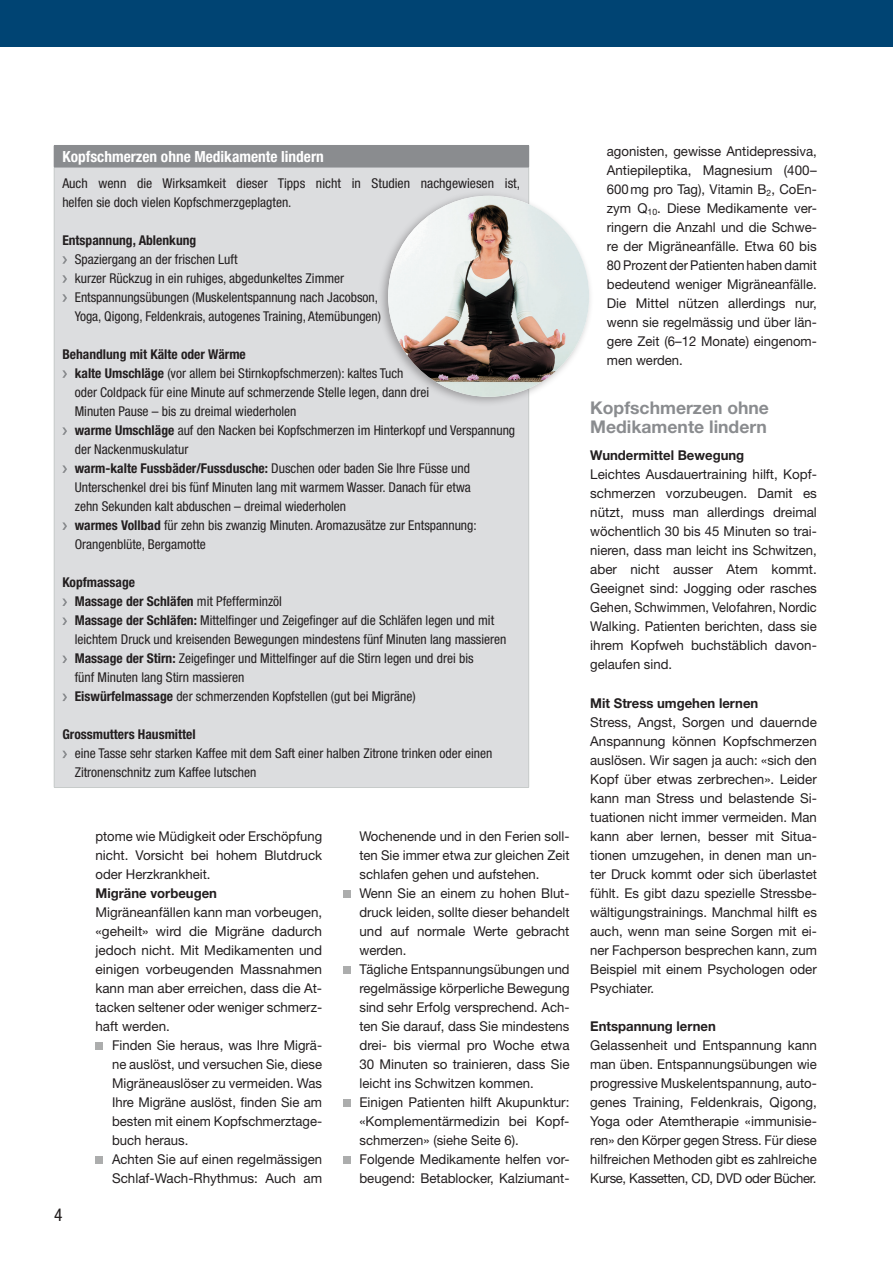
<style>
.page{position:relative;width:893px;height:1263px;background:#fff}
.page>*{position:absolute;margin:0;border:0;box-sizing:border-box;transform-origin:0 0}
.t1{font:700 17.55px/19px "Helvetica Neue LT Std";color:#8a8c8f}
.t2{font:condensed 17.55px "Helvetica Neue LT Std";color:#231f20}
.t3{font:700 condensed 15.3px "Helvetica Neue LT Std";color:#fff}
.t4{font:13.5px/19px "Helvetica Neue LT Std";color:#231f20;text-align:justify}
.t5{font:condensed 13.5px/19px "Helvetica Neue LT Std";color:#231f20}
.t6{font:13.5px/19px "Helvetica Neue LT Std";color:#231f20;text-align:justify;scale:.96 1}
.t7{font:700 13.5px "Helvetica Neue LT Std";color:#231f20}
.t8{font:700 condensed 13.5px "Helvetica Neue LT Std";color:#231f20}
.s1{font-weight:700}
</style>
<div class="page">
<div style="left:95px;top:1042px;width:8px;height:8px;background:#acadad"></div>
<div style="left:95px;top:1156px;width:8px;height:8px;background:#acadad"></div>
<div style="left:343px;top:890px;width:7px;height:8px;background:#acadad"></div>
<div style="left:343px;top:966px;width:7px;height:8px;background:#acadad"></div>
<div style="left:343px;top:1099px;width:7px;height:8px;background:#acadad"></div>
<div style="left:343px;top:1156px;width:7px;height:8px;background:#acadad"></div>
<div style="left:54px;top:145px;width:475px;height:22px;background:#8a8c8f"></div>
<div style="left:54px;top:167px;width:475px;height:620px;background:#dcdddf"></div>
<hr style="left:54px;top:167px;width:1px;height:620px;background:#c7cbca">
<hr style="left:528px;top:167px;width:1px;height:620px;background:#c7cbca">
<hr style="left:54px;top:167px;width:475px;height:1px;background:#8a8c8f">
<hr style="left:54px;top:787px;width:475px;height:1px;background:#c7cbca">
<div style="left:377px;top:190px;width:217px;height:217px;background:#231f20;opacity:.35"></div>
<img style="left:388px;top:196px;width:201px;height:201px;border-radius:100px">
<svg style="left:62px;top:256px;width:5px;height:8px"></svg>
<svg style="left:62px;top:275px;width:5px;height:8px"></svg>
<svg style="left:62px;top:294px;width:5px;height:8px"></svg>
<svg style="left:62px;top:370px;width:5px;height:8px"></svg>
<svg style="left:62px;top:427px;width:5px;height:8px"></svg>
<svg style="left:62px;top:465px;width:5px;height:8px"></svg>
<svg style="left:62px;top:522px;width:5px;height:8px"></svg>
<svg style="left:62px;top:598px;width:5px;height:8px"></svg>
<svg style="left:62px;top:617px;width:5px;height:8px"></svg>
<svg style="left:62px;top:655px;width:5px;height:8px"></svg>
<svg style="left:62px;top:693px;width:5px;height:8px"></svg>
<svg style="left:62px;top:751px;width:5px;height:7px"></svg>
<div style="left:0;top:0;width:893px;height:47px;background:#004473"></div>
<p class="t3" style="left:63px;top:148px;width:263px">Kopfschmerzen ohne Medikamente lindern</p>
<p class="t5" style="left:62px;top:173px;width:459px">Auch wenn die Wirksamkeit dieser Tipps nicht in Studien nachgewiesen ist, helfen sie doch vielen Kopfschmerzgeplagten.</p>
<p class="t8" style="left:62px;top:232px;width:135px">Entspannung, Ablenkung</p>
<p class="t5" style="left:75px;top:249px;width:308px">Spaziergang an der frischen Luft<br>kurzer Rückzug in ein ruhiges, abgedunkeltes Zimmer Entspannungsübungen (Muskelentspannung nach Jacobson, Yoga, Qigong, Feldenkrais, autogenes Training, Atemübungen)</p>
<p class="t5" style="left:75px;top:344px;width:442px;text-indent:-12px"><span class="s1">Behandlung mit Kälte oder Wärme<br>kalte Umschläge</span> (vor allem bei Stirnkopfschmerzen): kaltes Tuch<br>oder Coldpack für eine Minute auf schmerzende Stelle legen, dann drei<br>Minuten Pause – bis zu dreimal wiederholen<br><span class="s1">warme Umschläge</span> auf den Nacken bei Kopfschmerzen im Hinterkopf und Verspannung der Nackenmuskulatur<br><span class="s1">warm-kalte Fussbäder/Fussdusche:</span> Duschen oder baden Sie Ihre Füsse und Unterschenkel drei bis fünf Minuten lang mit warmem Wasser. Danach für etwa<br>zehn Sekunden kalt abduschen – dreimal wiederholen<br><span class="s1">warmes Vollbad</span> für zehn bis zwanzig Minuten. Aromazusätze zur Entspannung:<br>Orangenblüte, Bergamotte</p>
<p class="t5" style="left:75px;top:573px;width:433px;text-indent:-12px"><span class="s1">Kopfmassage<br>Massage der Schläfen</span> mit Pfefferminzöl<br><span class="s1">Massage der Schläfen:</span> Mittelfinger und Zeigefinger auf die Schläfen legen und mit leichtem Druck und kreisenden Bewegungen mindestens fünf Minuten lang massieren <span class="s1">Massage der Stirn:</span> Zeigefinger und Mittelfinger auf die Stirn legen und drei bis<br>fünf Minuten lang Stirn massieren<br><span class="s1">Eiswürfelmassage</span> der schmerzenden Kopfstellen (gut bei Migräne)</p>
<p class="t8" style="left:62px;top:726px;width:135px">Grossmutters Hausmittel</p>
<p class="t5" style="left:75px;top:744px;width:419px">eine Tasse sehr starken Kaffee mit dem Saft einer halben Zitrone trinken oder einen<br>Zitronenschnitz zum Kaffee lutschen</p>
<p class="t2" style="left:54px;top:1204px;width:10px">4</p>
<p class="t6" style="left:95px;top:826px;width:238px">ptome wie Müdigkeit oder Erschöpfung nicht. Vorsicht bei hohem Blutdruck oder Herzkrankheit.</p>
<p class="t7" style="left:95px;top:884px;width:123px">Migräne vorbeugen</p>
<p class="t4" style="left:95px;top:902px;width:228px">Migräneanfällen kann man vorbeugen, «geheilt» wird die Migräne dadurch jedoch nicht. Mit Medikamenten und einigen vorbeugenden Massnahmen kann man aber erreichen, dass die At&shy;tacken seltener oder weniger schmerz&shy;haft werden.</p>
<p class="t4" style="left:112px;top:1035px;width:212px;text-align:left">Finden Sie heraus, was Ihre Migrä&shy;ne auslöst, und versuchen Sie, diese<br>Migräneauslöser zu vermeiden. Was<br>Ihre Migräne auslöst, finden Sie am besten mit einem Kopfschmerztage&shy;buch heraus.<br>Achten Sie auf einen regelmässigen<br>Schlaf-Wach-Rhythmus: Auch am</p>
<p class="t4" style="left:359px;top:826px;width:212px;text-align:left">Wochenende und in den Ferien soll&shy;ten Sie immer etwa zur gleichen Zeit schlafen gehen und aufstehen.<br>Wenn Sie an einem zu hohen Blut&shy;druck leiden, sollte dieser behandelt und auf normale Werte gebracht werden.<br>Tägliche Entspannungsübungen und regelmässige körperliche Bewegung sind sehr Erfolg versprechend. Ach&shy;ten Sie darauf, dass Sie mindestens drei- bis viermal pro Woche etwa<br>30 Minuten so trainieren, dass Sie leicht ins Schwitzen kommen.<br>Einigen Patienten hilft Akupunktur: «Komplementärmedizin bei Kopf&shy;schmerzen» (siehe Seite 6).<br>Folgende Medikamente helfen vor&shy;beugend: Betablocker, Kalziumant-</p>
<p class="t4" style="left:607px;top:142px;width:212px">agonisten, gewisse Antidepressiva, Antiepileptika, Magnesium (400– 600mg pro Tag), Vitamin B<sub>2</sub>, CoEn&shy;zym Q<sub>10</sub>. Diese Medikamente ver&shy;ringern die Anzahl und die Schwe&shy;re der Migräneanfälle. Etwa 60 bis 80 Prozent der Patienten haben damit bedeutend weniger Migräneanfälle.<br>Die Mittel nützen allerdings nur, wenn sie regelmässig und über län&shy;gere Zeit (6–12 Monate) eingenom&shy;men werden.</p>
<p class="t1" style="left:590px;top:397px;width:180px">Kopfschmerzen ohne<br>Medikamente lindern</p>
<p class="t7" style="left:590px;top:447px;width:156px">Wundermittel Bewegung</p>
<p class="t4" style="left:590px;top:465px;width:228px">Leichtes Ausdauertraining hilft, Kopf&shy;schmerzen vorzubeugen. Damit es nützt, muss man allerdings dreimal wöchentlich 30 bis 45 Minuten so trai&shy;nieren, dass man leicht ins Schwitzen, aber nicht ausser Atem kommt.<br>Geeignet sind: Jogging oder rasches Gehen, Schwimmen, Velofahren, Nordic Walking. Patienten berichten, dass sie ihrem Kopfweh buchstäblich davon&shy;gelaufen sind.</p>
<p class="t7" style="left:590px;top:694px;width:170px">Mit Stress umgehen lernen</p>
<p class="t4" style="left:590px;top:712px;width:228px">Stress, Angst, Sorgen und dauernde Anspannung können Kopfschmerzen auslösen. Wir sagen ja auch: «sich den Kopf über etwas zerbrechen». Leider kann man Stress und belastende Si&shy;tuationen nicht immer vermeiden. Man kann aber lernen, besser mit Situa&shy;tionen umzugehen, in denen man un&shy;ter Druck kommt oder sich überlastet fühlt. Es gibt dazu spezielle Stressbe&shy;wältigungstrainings. Manchmal hilft es auch, wenn man seine Sorgen mit ei&shy;ner Fachperson besprechen kann, zum Beispiel mit einem Psychologen oder Psychiater.</p>
<p class="t7" style="left:590px;top:1017px;width:127px">Entspannung lernen</p>
<p class="t4" style="left:590px;top:1035px;width:228px">Gelassenheit und Entspannung kann man üben. Entspannungsübungen wie progressive Muskelentspannung, auto&shy;genes Training, Feldenkrais, Qigong, Yoga oder Atemtherapie «immunisie&shy;ren» den Körper gegen Stress. Für diese hilfreichen Methoden gibt es zahlreiche Kurse, Kassetten, CD, DVD oder Bücher.</p>
</div>
